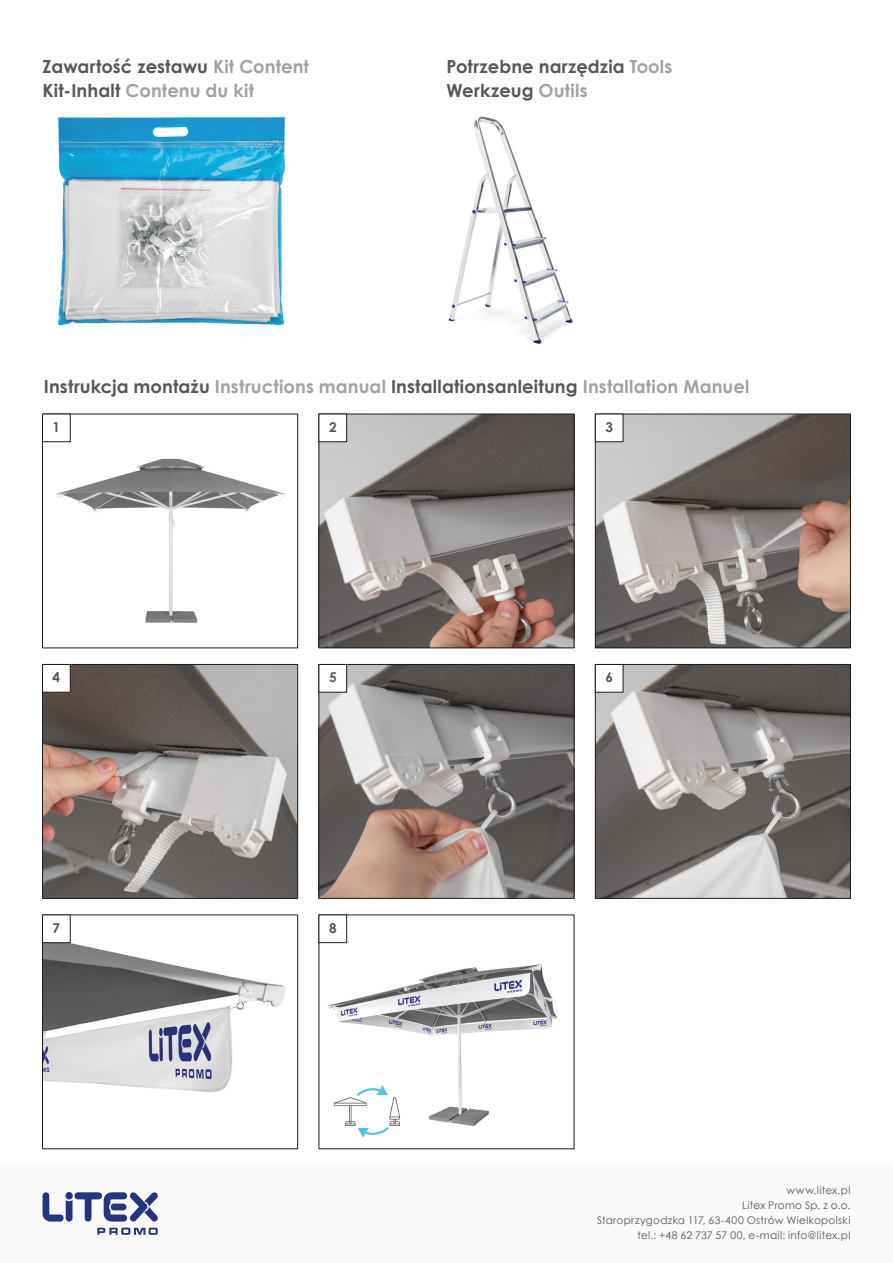
<style>
.page{position:relative;width:893px;height:1263px;background:#fff}
.page>*{position:absolute;margin:0;border:0;box-sizing:border-box;transform-origin:0 0}
.t1{font:700 18px/24px "Century Gothic";letter-spacing:.005em;color:#575756}
.t2{font:700 13.5px "Century Gothic";color:#575756}
.t3{font:10.5px/15px "Century Gothic";letter-spacing:.025em;color:#575756;text-align:right}
.s1{color:#a1a1a1}
</style>
<div class="page">
<div style="left:0;top:1164px;width:893px;height:99px;background:#f9f9f9"></div>
<svg style="left:43px;top:1192px;width:115px;height:43px"></svg>
<img style="left:56px;top:458px;width:230px;height:165px">
<img style="left:44px;top:666px;width:252px;height:230px">
<img style="left:321px;top:416px;width:251px;height:230px">
<img style="left:597px;top:416px;width:252px;height:230px">
<img style="left:321px;top:666px;width:251px;height:230px">
<img style="left:597px;top:666px;width:252px;height:230px">
<img style="left:44px;top:917px;width:242px;height:176px">
<img style="left:328px;top:964px;width:229px;height:162px">
<img style="left:58px;top:117px;width:228px;height:209px">
<svg style="left:334px;top:1085px;width:66px;height:53px"></svg>
<img style="left:448px;top:116px;width:125px;height:229px">
<div style="left:42px;top:414px;width:256px;height:234px;border:1px solid #1d1d1b"></div>
<div style="left:42px;top:664px;width:256px;height:234px;border:1px solid #1d1d1b"></div>
<div style="left:319px;top:414px;width:255px;height:234px;border:1px solid #1d1d1b"></div>
<div style="left:595px;top:414px;width:256px;height:234px;border:1px solid #1d1d1b"></div>
<div style="left:319px;top:664px;width:255px;height:234px;border:1px solid #1d1d1b"></div>
<div style="left:595px;top:664px;width:256px;height:234px;border:1px solid #1d1d1b"></div>
<div style="left:42px;top:915px;width:256px;height:234px;border:1px solid #1d1d1b"></div>
<div style="left:42px;top:414px;width:28px;height:28px;background:#fff;border:1px solid #1d1d1b"></div>
<div style="left:319px;top:414px;width:28px;height:28px;background:#fff;border:1px solid #1d1d1b"></div>
<div style="left:595px;top:414px;width:28px;height:28px;background:#fff;border:1px solid #1d1d1b"></div>
<div style="left:42px;top:664px;width:28px;height:28px;background:#fff;border:1px solid #1d1d1b"></div>
<div style="left:319px;top:664px;width:28px;height:28px;background:#fff;border:1px solid #1d1d1b"></div>
<div style="left:595px;top:664px;width:28px;height:28px;background:#fff;border:1px solid #1d1d1b"></div>
<div style="left:42px;top:915px;width:28px;height:28px;background:#fff;border:1px solid #1d1d1b"></div>
<div style="left:319px;top:915px;width:28px;height:28px;background:#fff;border:1px solid #1d1d1b"></div>
<p class="t1" style="left:43px;top:54px;width:268px">Zawartość zestawu <span class="s1">Kit Content<br></span>Kit-Inhalt <span class="s1">Contenu du kit</span></p>
<p class="t1" style="left:446px;top:54px;width:227px">Potrzebne narzędzia <span class="s1">Tools<br></span>Werkzeug <span class="s1">Outils</span></p>
<p class="t1" style="left:44px;top:374px;width:707px">Instrukcja montażu <span class="s1">Instructions manual</span> Installationsanleitung <span class="s1">Installation Manuel</span></p>
<p class="t2" style="left:53px;top:416px;width:9px">1</p>
<p class="t2" style="left:329px;top:416px;width:9px">2</p>
<p class="t2" style="left:605px;top:416px;width:9px">3</p>
<p class="t2" style="left:53px;top:667px;width:9px">4</p>
<p class="t2" style="left:329px;top:667px;width:9px">5</p>
<p class="t2" style="left:605px;top:667px;width:9px">6</p>
<p class="t2" style="left:53px;top:917px;width:9px">7</p>
<p class="t2" style="left:329px;top:917px;width:9px">8</p>
<p class="t3" style="left:597px;top:1182px;width:255px">www.litex.pl<br>Litex Promo Sp. z o.o.<br>Staroprzygodzka 117, 63-400 Ostrów Wielkopolski tel.: +48 62 737 57 00, e-mail: info@litex.pl</p>
</div>
